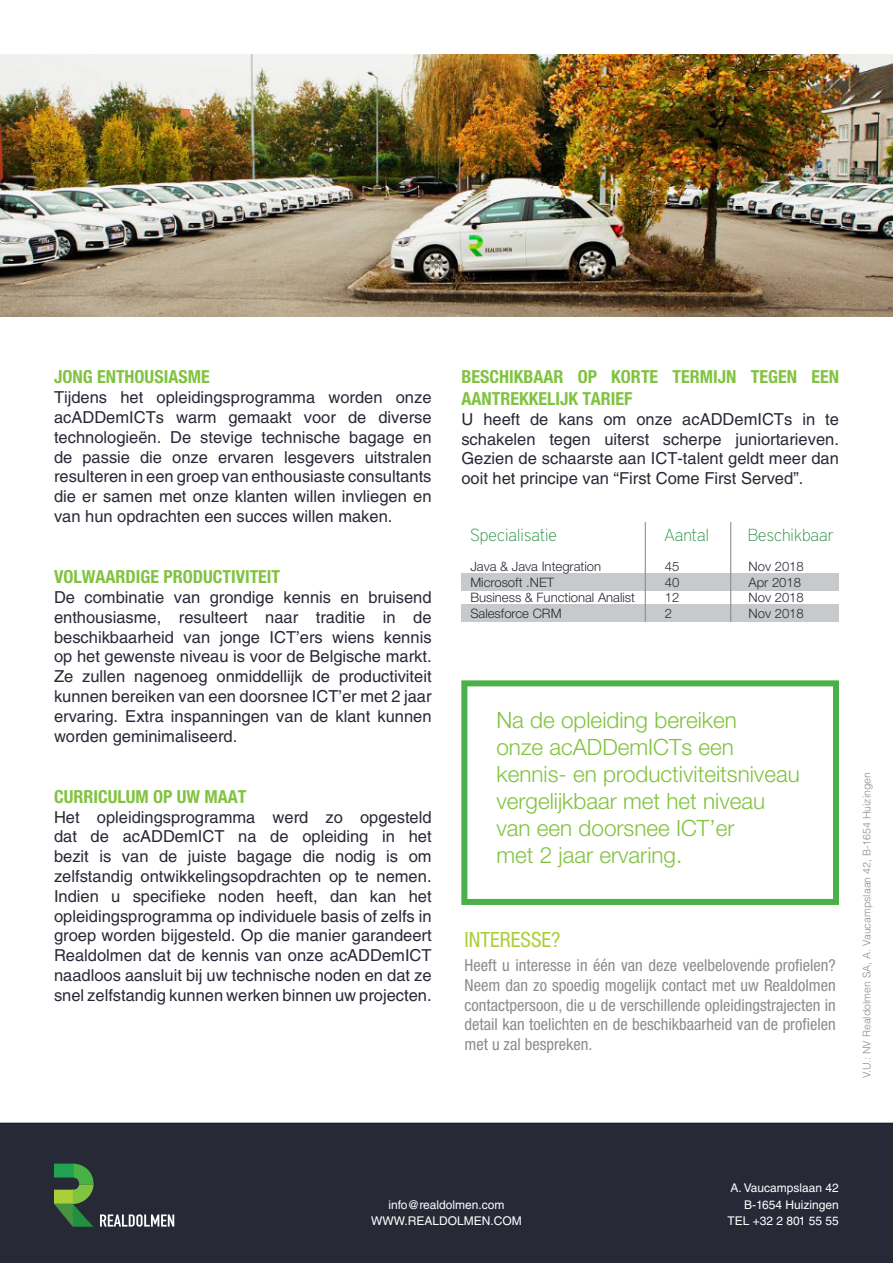
<style>
.page{position:relative;width:893px;height:1263px;background:#fff}
.page>*{position:absolute;margin:0;border:0;box-sizing:border-box;transform-origin:0 0}
.t1{font:300 22.5px/27px "Helvetica Neue LT Std";color:#81c340}
.t2{font:condensed 21px "Helvetica Neue LT Std";color:#abcf38}
.t3{font:700 condensed 18px/21.6px "Helvetica Neue LT Std";color:#81c340}
.t4{font:100 17.4px "District Pro";color:#238f40}
.t5{font:16.5px/19.8px "Helvetica LT Std";color:#272936;text-align:justify}
.t6{font:condensed 16.5px/19.8px "Helvetica Neue LT Std";color:#8a8c8f;text-align:justify}
.t7{font:300 13.05px/15.6px "Helvetica Neue LT Std";color:#282a37}
.t8{font:12px "Helvetica LT Std";color:#fff}
.t9{font:300 10.5px "Helvetica LT Std";color:#8a8c8f}
</style>
<div class="page">
<div style="left:0;top:1123px;width:893px;height:140px;background:#272936"></div>
<img style="left:0;top:54px;width:893px;height:262px">
<svg style="left:100px;top:1214px;width:74px;height:13px"></svg>
<svg style="left:54px;top:1163px;width:40px;height:64px;background:#447a3e"></svg>
<div style="left:461px;top:680px;width:378px;height:225px;border:6px solid #4ab048"></div>
<div style="left:461px;top:574px;width:378px;height:17px;background:#c8c9cb"></div>
<div style="left:461px;top:604px;width:378px;height:18px;background:#c8c9cb"></div>
<hr style="left:645px;top:522px;width:1px;height:100px;background:#898b8d">
<hr style="left:730px;top:522px;width:1px;height:100px;background:#898b8d">
<p class="t3" style="left:54px;top:366px;width:157px">JONG ENTHOUSIASME</p>
<p class="t5" style="left:54px;top:387px;width:379px">Tijdens het opleidingsprogramma worden onze acADDemICTs warm gemaakt voor de diverse technologieën. De stevige technische bagage en de passie die onze ervaren lesgevers uitstralen resulteren in een groep van enthousiaste consultants die er samen met onze klanten willen invliegen en van hun opdrachten een succes willen maken.</p>
<p class="t3" style="left:54px;top:566px;width:228px">VOLWAARDIGE PRODUCTIVITEIT</p>
<p class="t5" style="left:54px;top:587px;width:379px">De combinatie van grondige kennis en bruisend enthousiasme, resulteert naar traditie in de beschikbaarheid van jonge ICT’ers wiens kennis op het gewenste niveau is voor de Belgische markt.<br>Ze zullen nagenoeg onmiddellijk de productiviteit kunnen bereiken van een doorsnee ICT’er met 2 jaar ervaring. Extra inspanningen van de klant kunnen worden geminimaliseerd.</p>
<p class="t3" style="left:54px;top:785px;width:194px">CURRICULUM OP UW MAAT</p>
<p class="t5" style="left:54px;top:807px;width:379px">Het opleidingsprogramma werd zo opgesteld dat de acADDemICT na de opleiding in het bezit is van de juiste bagage die nodig is om zelfstandig ontwikkelingsopdrachten op te nemen.<br>Indien u specifieke noden heeft, dan kan het opleidingsprogramma op individuele basis of zelfs in groep worden bijgesteld. Op die manier garandeert Realdolmen dat de kennis van onze acADDemICT naadloos aansluit bij uw technische noden en dat ze snel zelfstandig kunnen werken binnen uw projecten.</p>
<p class="t3" style="left:461px;top:366px;width:379px">BESCHIKBAAR OP KORTE TERMIJN TEGEN EEN<br>AANTREKKELIJK TARIEF</p>
<p class="t5" style="left:461px;top:409px;width:379px">U heeft de kans om onze acADDemICTs in te schakelen tegen uiterst scherpe juniortarieven.<br>Gezien de schaarste aan ICT-talent geldt meer dan ooit het principe van “First Come First Served”.</p>
<p class="t4" style="left:470px;top:523px;width:88px">Specialisatie</p>
<p class="t4" style="left:664px;top:523px;width:46px">Aantal</p>
<p class="t4" style="left:748px;top:523px;width:88px">Beschikbaar</p>
<p class="t7" style="left:470px;top:558px;width:166px">Java &amp; Java Integration<br>Microsoft .NET<br>Business &amp; Functional Analist<br>Salesforce CRM</p>
<p class="t7" style="left:665px;top:558px;width:16px;text-align:justify">45<br>40<br>12<br>2</p>
<p class="t7" style="left:748px;top:558px;width:57px">Nov 2018<br>Apr 2018<br>Nov 2018<br>Nov 2018</p>
<p class="t1" style="left:496px;top:706px;width:305px">Na de opleiding bereiken<br>onze acADDemICTs een kennis- en productiviteitsniveau vergelijkbaar met het niveau van een doorsnee ICT’er<br>met 2 jaar ervaring.</p>
<p class="t2" style="left:465px;top:927px;width:98px">INTERESSE?</p>
<p class="t6" style="left:465px;top:955px;width:373px">Heeft u interesse in één van deze veelbelovende profielen?<br>Neem dan zo spoedig mogelijk contact met uw Realdolmen contactpersoon, die u de verschillende opleidingstrajecten in detail kan toelichten en de beschikbaarheid van de profielen met u zal bespreken.</p>
<p class="t9" style="left:860px;top:1078px;width:308px;rotate:-90deg">V.U.: NV Realdolmen SA, A. Vaucampslaan 42, B-1654 Huizingen</p>
<p class="t8" style="left:388px;top:1198px;width:118px">info@realdolmen.com</p>
<p class="t8" style="left:371px;top:1214px;width:152px">WWW.REALDOLMEN.COM</p>
<p class="t8" style="left:730px;top:1181px;width:110px">A. Vaucampslaan 42</p>
<p class="t8" style="left:744px;top:1198px;width:96px">B-1654 Huizingen</p>
<p class="t8" style="left:727px;top:1214px;width:113px">TEL +32 2 801 55 55</p>
</div>
